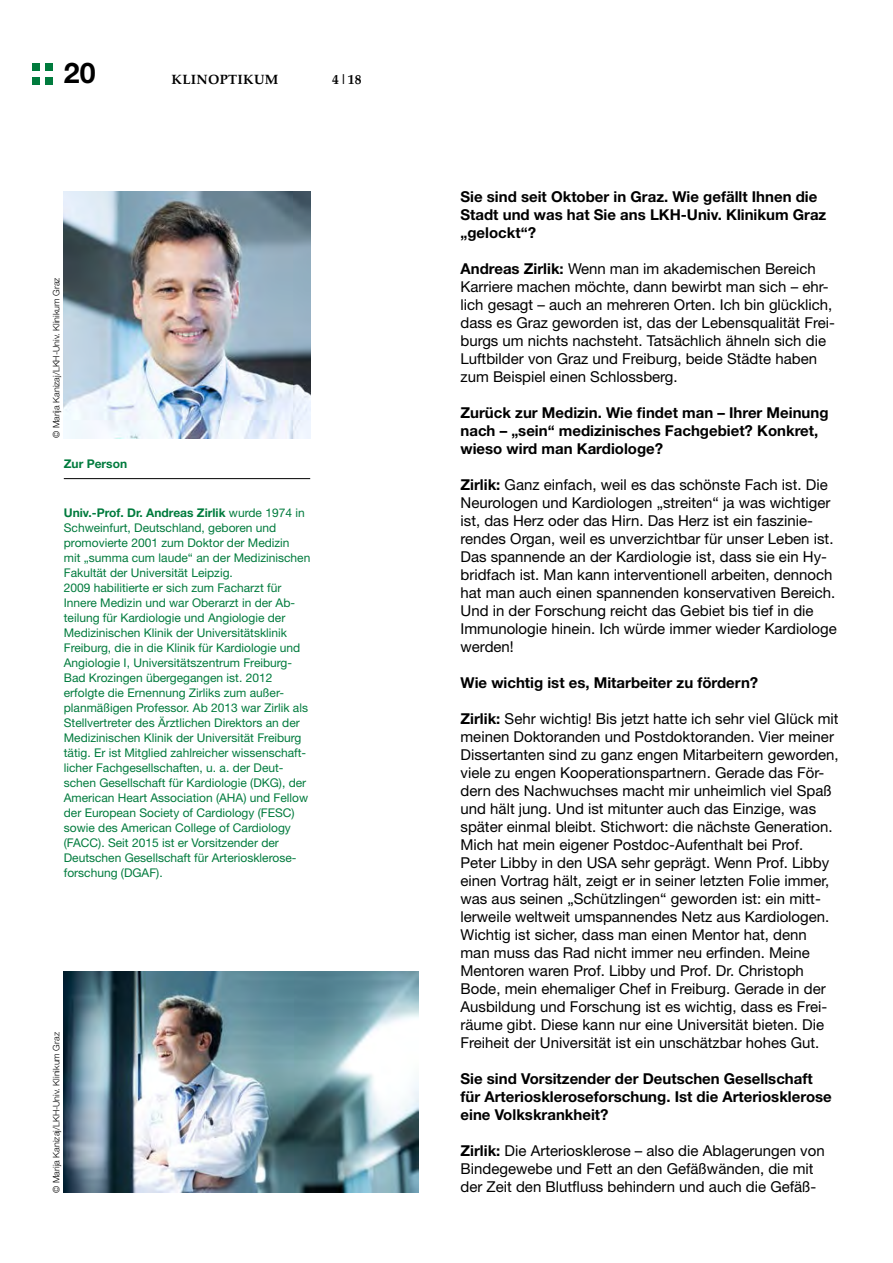
<style>
.page{position:relative;width:893px;height:1263px;background:#fff}
.page>*{position:absolute;margin:0;border:0;box-sizing:border-box;transform-origin:0 0}
.t1{font:700 28.5px "Helvetica Neue LT Std";color:#000}
.t2{font:15px/18px "Helvetica Neue LT Std";color:#000}
.t3{font:700 15px/18px "Helvetica Neue LT Std";color:#000}
.t4{font:700 13.5px "Palatino";letter-spacing:.025em;color:#000}
.t5{font:12px/15px "Helvetica Neue LT Std";color:#007b3d}
.t6{font:700 12px "Helvetica Neue LT Std";color:#007b3d}
.t7{font:300 9px "Helvetica Neue LT Std";color:#000}
.s1{font-weight:700}
</style>
<div class="page">
<div style="left:46px;top:64px;width:7px;height:7px;background:#007b3d"></div>
<div style="left:32px;top:64px;width:8px;height:7px;background:#007b3d"></div>
<div style="left:46px;top:77px;width:7px;height:8px;background:#007b3d"></div>
<div style="left:32px;top:77px;width:8px;height:8px;background:#007b3d"></div>
<hr style="left:64px;top:478px;width:246px;height:1px;background:#000">
<img style="left:64px;top:191px;width:246px;height:247px">
<img style="left:64px;top:971px;width:354px;height:222px">
<h1 class="t1" style="left:64px;top:55px;width:33px">20</h1>
<p class="t4" style="left:172px;top:68px;width:108px">KLINOPTIKUM</p>
<p class="t4" style="left:332px;top:68px;width:31px">4|18</p>
<p class="t7" style="left:51px;top:438px;width:162px;rotate:-90deg">© Marija Kanizaj/LKH-Univ. Klinikum Graz</p>
<p class="t6" style="left:64px;top:456px;width:65px">Zur Person</p>
<p class="t5" style="left:64px;top:505px;width:248px"><span class="s1">Univ.-Prof. Dr. Andreas Zirlik</span> wurde 1974 in Schweinfurt, Deutschland, geboren und promovierte 2001 zum Doktor der Medizin<br>mit „summa cum laude“ an der Medizinischen Fakultät der Universität Leipzig.<br>2009 habilitierte er sich zum Facharzt für Innere Medizin und war Oberarzt in der Ab&shy;teilung für Kardiologie und Angiologie der Medizinischen Klinik der Universitätsklinik Freiburg, die in die Klinik für Kardiologie und Angiologie I, Universitätszentrum Freiburg-Bad Krozingen übergegangen ist. 2012 erfolgte die Ernennung Zirliks zum außer&shy;planmäßigen Professor. Ab 2013 war Zirlik als Stellvertreter des Ärztlichen Direktors an der Medizinischen Klinik der Universität Freiburg tätig. Er ist Mitglied zahlreicher wissenschaft&shy;licher Fachgesellschaften, u. a. der Deut&shy;schen Gesellschaft für Kardiologie (DKG), der American Heart Association (AHA) und Fellow der European Society of Cardiology (FESC) sowie des American College of Cardiology (FACC). Seit 2015 ist er Vorsitzender der Deutschen Gesellschaft für Arteriosklerose&shy;forschung (DGAF).</p>
<p class="t7" style="left:51px;top:1193px;width:162px;rotate:-90deg">© Marija Kanizaj/LKH-Univ. Klinikum Graz</p>
<p class="t3" style="left:460px;top:187px;width:367px">Sie sind seit Oktober in Graz. Wie gefällt Ihnen die<br>Stadt und was hat Sie ans LKH-Univ. Klinikum Graz „gelockt“?</p>
<p class="t2" style="left:460px;top:260px;width:376px"><span class="s1">Andreas Zirlik:</span> Wenn man im akademischen Bereich Karriere machen möchte, dann bewirbt man sich – ehr&shy;lich gesagt – auch an mehreren Orten. Ich bin glücklich, dass es Graz geworden ist, das der Lebensqualität Frei&shy;burgs um nichts nachsteht. Tatsächlich ähneln sich die Luftbilder von Graz und Freiburg, beide Städte haben zum Beispiel einen Schlossberg.</p>
<p class="t3" style="left:460px;top:403px;width:370px">Zurück zur Medizin. Wie findet man – Ihrer Meinung nach – „sein“ medizinisches Fachgebiet? Konkret, wieso wird man Kardiologe?</p>
<p class="t2" style="left:460px;top:476px;width:378px"><span class="s1">Zirlik:</span> Ganz einfach, weil es das schönste Fach ist. Die Neurologen und Kardiologen „streiten“ ja was wichtiger ist, das Herz oder das Hirn. Das Herz ist ein faszinie&shy;rendes Organ, weil es unverzichtbar für unser Leben ist.<br>Das spannende an der Kardiologie ist, dass sie ein Hy&shy;bridfach ist. Man kann interventionell arbeiten, dennoch hat man auch einen spannenden konservativen Bereich.<br>Und in der Forschung reicht das Gebiet bis tief in die Immunologie hinein. Ich würde immer wieder Kardiologe werden!</p>
<p class="t3" style="left:460px;top:673px;width:299px">Wie wichtig ist es, Mitarbeiter zu fördern?</p>
<p class="t2" style="left:460px;top:710px;width:380px"><span class="s1">Zirlik:</span> Sehr wichtig! Bis jetzt hatte ich sehr viel Glück mit meinen Doktoranden und Postdoktoranden. Vier meiner Dissertanten sind zu ganz engen Mitarbeitern geworden, viele zu engen Kooperationspartnern. Gerade das För&shy;dern des Nachwuchses macht mir unheimlich viel Spaß und hält jung. Und ist mitunter auch das Einzige, was später einmal bleibt. Stichwort: die nächste Generation.<br>Mich hat mein eigener Postdoc-Aufenthalt bei Prof.<br>Peter Libby in den USA sehr geprägt. Wenn Prof. Libby einen Vortrag hält, zeigt er in seiner letzten Folie immer, was aus seinen „Schützlingen“ geworden ist: ein mitt&shy;lerweile weltweit umspannendes Netz aus Kardiologen.<br>Wichtig ist sicher, dass man einen Mentor hat, denn man muss das Rad nicht immer neu erfinden. Meine Mentoren waren Prof. Libby und Prof. Dr. Christoph Bode, mein ehemaliger Chef in Freiburg. Gerade in der Ausbildung und Forschung ist es wichtig, dass es Frei&shy;räume gibt. Diese kann nur eine Universität bieten. Die Freiheit der Universität ist ein unschätzbar hohes Gut.</p>
<p class="t3" style="left:460px;top:1069px;width:373px">Sie sind Vorsitzender der Deutschen Gesellschaft für Arterioskleroseforschung. Ist die Arteriosklerose eine Volkskrankheit?</p>
<p class="t2" style="left:460px;top:1142px;width:366px"><span class="s1">Zirlik:</span> Die Arteriosklerose – also die Ablagerungen von<br>Bindegewebe und Fett an den Gefäßwänden, die mit der Zeit den Blutfluss behindern und auch die Gefäß-</p>
</div>
